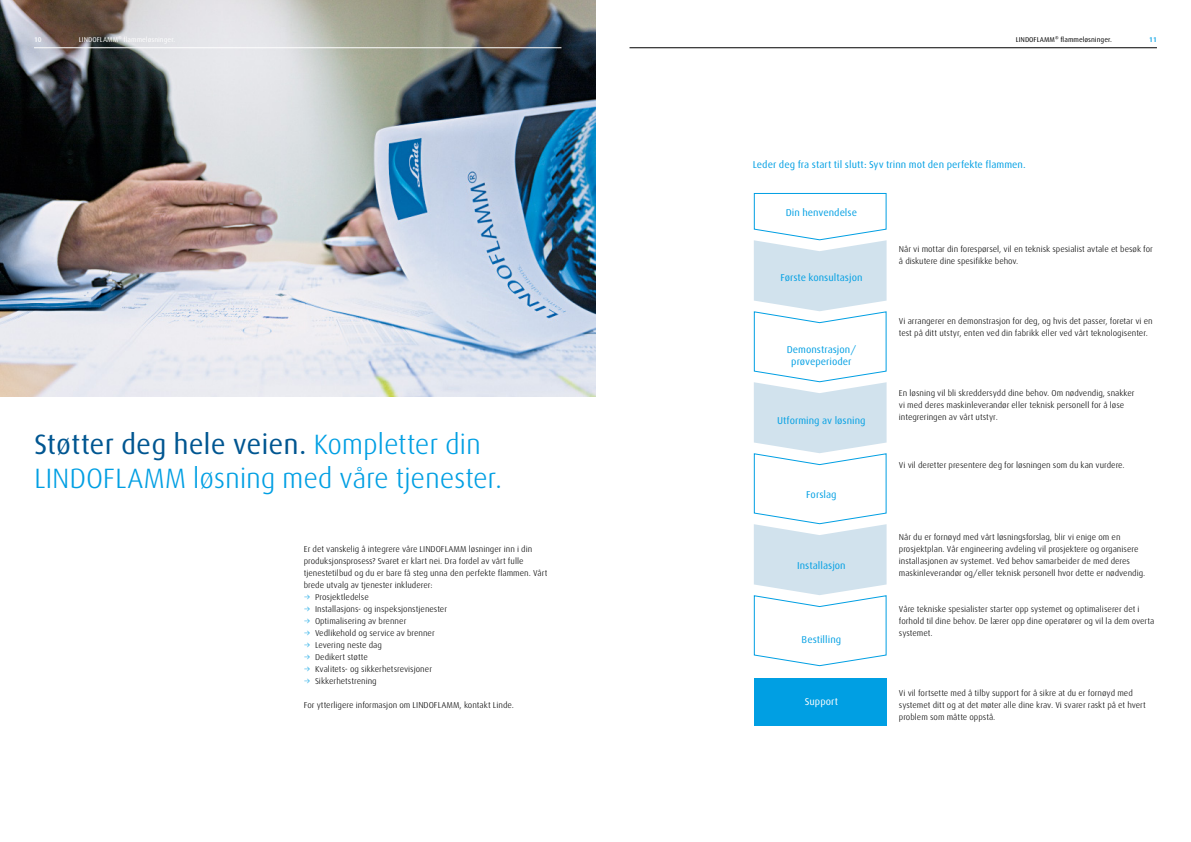
<style>
.page{position:relative;width:1191px;height:842px;background:#fff}
.page>*{position:absolute;margin:0;border:0;box-sizing:border-box;transform-origin:0 0}
.t1{font:300 28px/33.6px "Linde Dax Global";letter-spacing:-.01em;color:#009fe3}
.t2{font:10px/12px "Linde Dax Global";color:#009fe3;text-align:center}
.t3{font:10px "Linde Dax Global";color:#fff}
.t4{font:300 8.5px/12px "Linde Dax Global";color:#000}
.t5{font:7px "Linde Dax Global";color:#000}
.t6{font:500 7px "Linde Dax Global";color:#fff}
.t7{font:500 7px "Linde Dax Global";color:#009fe3}
.s1{font-weight:400;color:#005691}
.s2{color:#009fe3}
</style>
<div class="page">
<img style="left:0;top:0;width:595px;height:396px">
<div style="left:754px;top:678px;width:132px;height:47px;background:#009fe3"></div>
<svg style="left:753px;top:193px;width:134px;height:474px"></svg>
<hr style="left:34px;top:48px;width:527px;height:1px;background:#fff">
<hr style="left:629px;top:48px;width:528px;height:1px;background:#000">
<p class="t6" style="left:34px;top:35px;width:9px">10</p>
<p class="t5" style="left:1015px;top:35px;width:98px">LINDOFLAMM® flammeløsninger.</p>
<p class="t7" style="left:1149px;top:35px;width:9px">11</p>
<p class="t2" style="left:753px;top:159px;width:274px">Leder deg fra start til slutt: Syv trinn mot den perfekte flammen.</p>
<h1 class="t1" style="left:34px;top:428px;width:470px"><span class="s1">Støtter deg hele veien.</span> Kompletter din<br>LINDOFLAMM løsning med våre tjenester.</h1>
<p class="t4" style="left:304px;top:543px;width:245px">Er det vanskelig å integrere våre LINDOFLAMM løsninger inn i din produksjonsprosess? Svaret er klart nei. Dra fordel av vårt fulle tjenestetilbud og du er bare få steg unna den perfekte flammen. Vårt brede utvalg av tjenester inkluderer:</p>
<p class="t4" style="left:304px;top:591px;width:67px"><span class="s2">→</span> Prosjektledelse</p>
<p class="t4" style="left:304px;top:603px;width:145px"><span class="s2">→</span> Installasjons- og inspeksjonstjenester</p>
<p class="t4" style="left:304px;top:615px;width:104px"><span class="s2">→</span> Optimalisering av brenner</p>
<p class="t4" style="left:304px;top:627px;width:133px"><span class="s2">→</span> Vedlikehold og service av brenner</p>
<p class="t4" style="left:304px;top:639px;width:80px"><span class="s2">→</span> Levering neste dag</p>
<p class="t4" style="left:304px;top:651px;width:66px"><span class="s2">→</span> Dedikert støtte</p>
<p class="t4" style="left:304px;top:663px;width:130px"><span class="s2">→</span> Kvalitets- og sikkerhetsrevisjoner</p>
<p class="t4" style="left:304px;top:675px;width:74px"><span class="s2">→</span> Sikkerhetstrening</p>
<p class="t4" style="left:304px;top:699px;width:212px">For ytterligere informasjon om LINDOFLAMM, kontakt Linde.</p>
<p class="t2" style="left:786px;top:206px;width:73px">Din henvendelse</p>
<p class="t2" style="left:780px;top:272px;width:84px">Første konsultasjon</p>
<p class="t2" style="left:786px;top:344px;width:71px">Demonstrasjon/ prøveperioder</p>
<p class="t2" style="left:777px;top:415px;width:90px">Utforming av løsning</p>
<p class="t2" style="left:806px;top:489px;width:32px">Forslag</p>
<p class="t2" style="left:797px;top:560px;width:50px">Installasjon</p>
<p class="t2" style="left:801px;top:633px;width:41px">Bestilling</p>
<p class="t3" style="left:804px;top:696px;width:35px">Support</p>
<p class="t4" style="left:899px;top:243px;width:255px">Når vi mottar din forespørsel, vil en teknisk spesialist avtale et besøk for å diskutere dine spesifikke behov.</p>
<p class="t4" style="left:899px;top:315px;width:255px">Vi arrangerer en demonstrasjon for deg, og hvis det passer, foretar vi en test på ditt utstyr, enten ved din fabrikk eller ved vårt teknologisenter.</p>
<p class="t4" style="left:899px;top:387px;width:237px">En løsning vil bli skreddersydd dine behov. Om nødvendig, snakker vi med deres maskinleverandør eller teknisk personell for å løse integreringen av vårt utstyr.</p>
<p class="t4" style="left:899px;top:459px;width:227px">Vi vil deretter presentere deg for løsningen som du kan vurdere.</p>
<p class="t4" style="left:899px;top:531px;width:248px">Når du er fornøyd med vårt løsningsforslag, blir vi enige om en prosjektplan. Vår engineering avdeling vil prosjektere og organisere installasjonen av systemet. Ved behov samarbeider de med deres maskinleverandør og/eller teknisk personell hvor dette er nødvendig.</p>
<p class="t4" style="left:899px;top:603px;width:257px">Våre tekniske spesialister starter opp systemet og optimaliserer det i forhold til dine behov. De lærer opp dine operatører og vil la dem overta systemet.</p>
<p class="t4" style="left:899px;top:687px;width:248px">Vi vil fortsette med å tilby support for å sikre at du er fornøyd med systemet ditt og at det møter alle dine krav. Vi svarer raskt på et hvert problem som måtte oppstå.</p>
</div>
